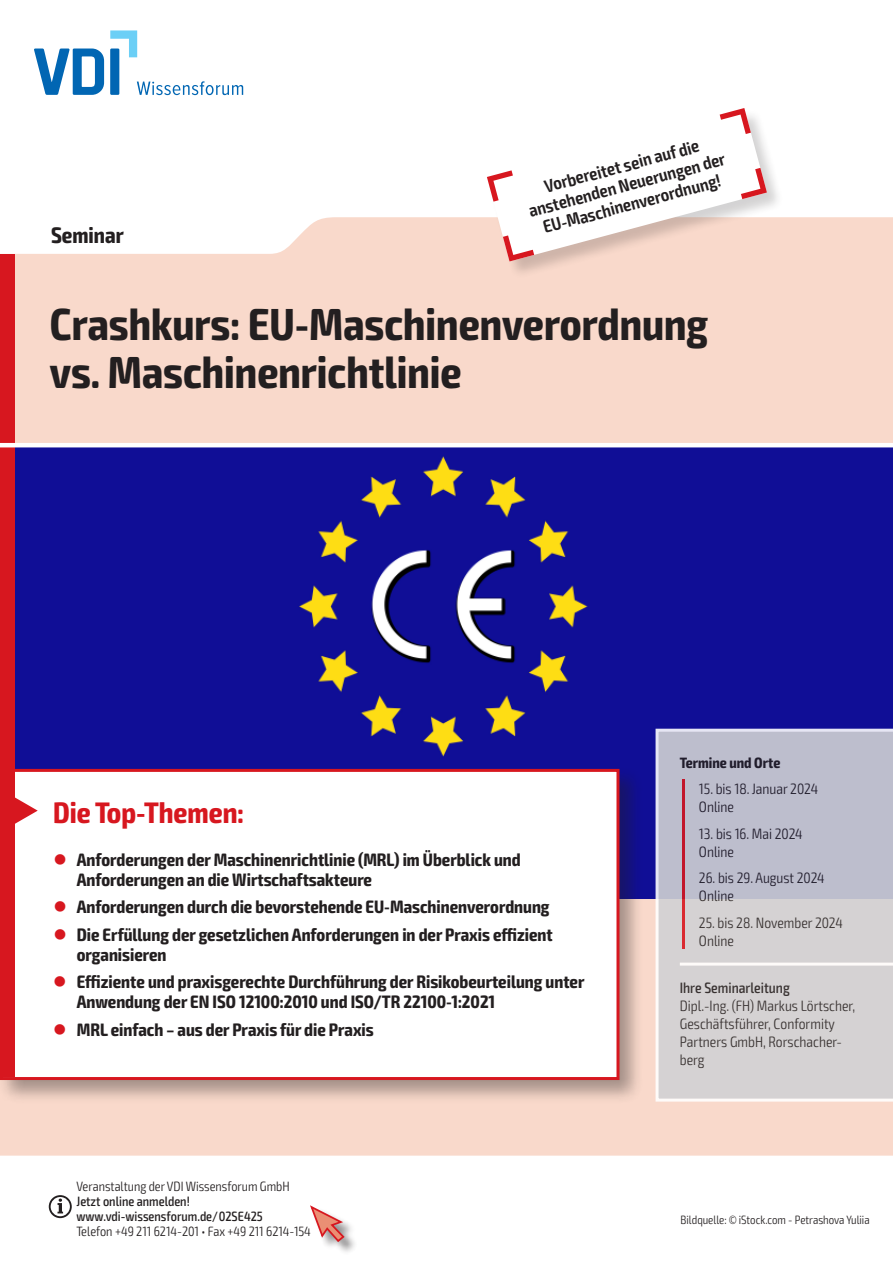
<style>
.page{position:relative;width:893px;height:1263px;background:#fff}
.page>*{position:absolute;margin:0;border:0;box-sizing:border-box;transform-origin:0 0}
.t1{font:700 condensed 45px/48px "Exo 2";color:#231f20}
.t2{font:700 condensed 29.7px "Exo 2";color:#d7171f}
.t3{font:700 condensed 22.5px "Exo 2";color:#231f20}
.t4{font:700 condensed 18px/19.5px "Exo 2";color:#231f20}
.t5{font:600 condensed 18px/19.5px "Exo 2";color:#231f20;text-align:center}
.t6{font:300 condensed 15px/18px "Exo 2";color:#231f20}
.t7{font:500 condensed 15px "Exo 2";color:#231f20}
.t8{font:700 condensed 15px "Exo 2";color:#231f20}
.t9{font:300 condensed 13.5px "Exo 2";color:#231f20}
.t10{font:500 condensed 13.5px/15px "Exo 2";color:#231f20}
.t11{font:300 condensed 12px "Exo 2";color:#231f20}
.s1{color:#d7171f}
</style>
<div class="page">
<div style="left:0;top:217px;width:893px;height:938px;background:#f9d9cb"></div>
<div style="left:14px;top:447px;width:879px;height:451px;background:#100e96"></div>
<div style="left:0;top:765px;width:644px;height:340px;background:#231f20;opacity:.4"></div>
<div style="left:2px;top:770px;width:616px;height:308px;background:#fff"></div>
<div style="left:3px;top:772px;width:11px;height:305px;background:#d7171f"></div>
<div style="left:0;top:769px;width:619px;height:311px;border:3px solid #d7171f"></div>
<svg style="left:14px;top:796px;width:24px;height:29px"></svg>
<div style="left:0;top:254px;width:14px;height:519px;background:#d7171f"></div>
<div style="left:311px;top:1206px;width:47px;height:49px;background:#231f20;opacity:.5"></div>
<svg style="left:310px;top:1205px;width:36px;height:38px"></svg>
<hr style="left:0;top:443px;width:893px;height:4px;background:#fff">
<svg style="left:656px;top:729px;width:237px;height:372px;background:#cbc9d0"></svg>
<svg style="left:49px;top:1195px;width:23px;height:23px"></svg>
<svg style="left:34px;top:30px;width:209px;height:65px"></svg>
<div style="left:487px;top:109px;width:297px;height:170px;background:#231f20;opacity:.2"></div>
<svg style="left:487px;top:108px;width:280px;height:153px"></svg>
<p class="t3" style="left:51px;top:221px;width:74px">Seminar</p>
<p class="t5" style="left:522px;top:183px;width:204px;rotate:-15deg">Vorbereitet sein auf die anstehenden Neuerungen der<br>EU-Maschinenverordnung!</p>
<h1 class="t1" style="left:50px;top:301px;width:660px">Crashkurs: EU-Maschinenverordnung vs. Maschinenrichtlinie</h1>
<h2 class="t2" style="left:53px;top:794px;width:192px">Die Top-Themen:</h2>
<p class="t4" style="left:77px;top:850px;width:445px;text-indent:-23px"><span class="s1">●</span> Anforderungen der Maschinenrichtlinie (MRL) im Überblick und<br>Anforderungen an die Wirtschaftsakteure</p>
<p class="t4" style="left:53px;top:898px;width:498px"><span class="s1">●</span> Anforderungen durch die bevorstehende EU-Maschinenverordnung</p>
<p class="t4" style="left:77px;top:925px;width:478px;text-indent:-23px"><span class="s1">●</span> Die Erfüllung der gesetzlichen Anforderungen in der Praxis effizient organisieren</p>
<p class="t4" style="left:77px;top:973px;width:509px;text-indent:-23px"><span class="s1">●</span> Effiziente und praxisgerechte Durchführung der Risikobeurteilung unter<br>Anwendung der EN ISO 12100:2010 und ISO/TR 22100-1:2021</p>
<p class="t4" style="left:53px;top:1020px;width:322px"><span class="s1">●</span> MRL einfach – aus der Praxis für die Praxis</p>
<p class="t9" style="left:77px;top:1178px;width:215px">Veranstaltung der VDI Wissensforum GmbH</p>
<p class="t10" style="left:77px;top:1194px;width:188px">Jetzt online anmelden! www.vdi-wissensforum.de/02SE425</p>
<p class="t9" style="left:77px;top:1223px;width:236px">Telefon +49 211 6214-201 • Fax +49 211 6214-154</p>
<p class="t8" style="left:680px;top:753px;width:102px">Termine und Orte</p>
<p class="t6" style="left:699px;top:780px;width:121px">15. bis 18. Januar 2024<br>Online</p>
<p class="t6" style="left:699px;top:825px;width:105px">13. bis 16. Mai 2024<br>Online</p>
<p class="t6" style="left:699px;top:869px;width:127px">26. bis 29. August 2024<br>Online</p>
<p class="t6" style="left:699px;top:914px;width:145px">25. bis 28. November 2024<br>Online</p>
<p class="t7" style="left:680px;top:979px;width:112px">Ihre Seminarleitung</p>
<p class="t6" style="left:680px;top:997px;width:177px">Dipl.-Ing. (FH) Markus Lörtscher,<br>Geschäftsführer, Conformity<br>Partners GmbH, Rorschacher&shy;berg</p>
<p class="t11" style="left:681px;top:1212px;width:191px">Bildquelle: © iStock.com - Petrashova Yuliia</p>
</div>
